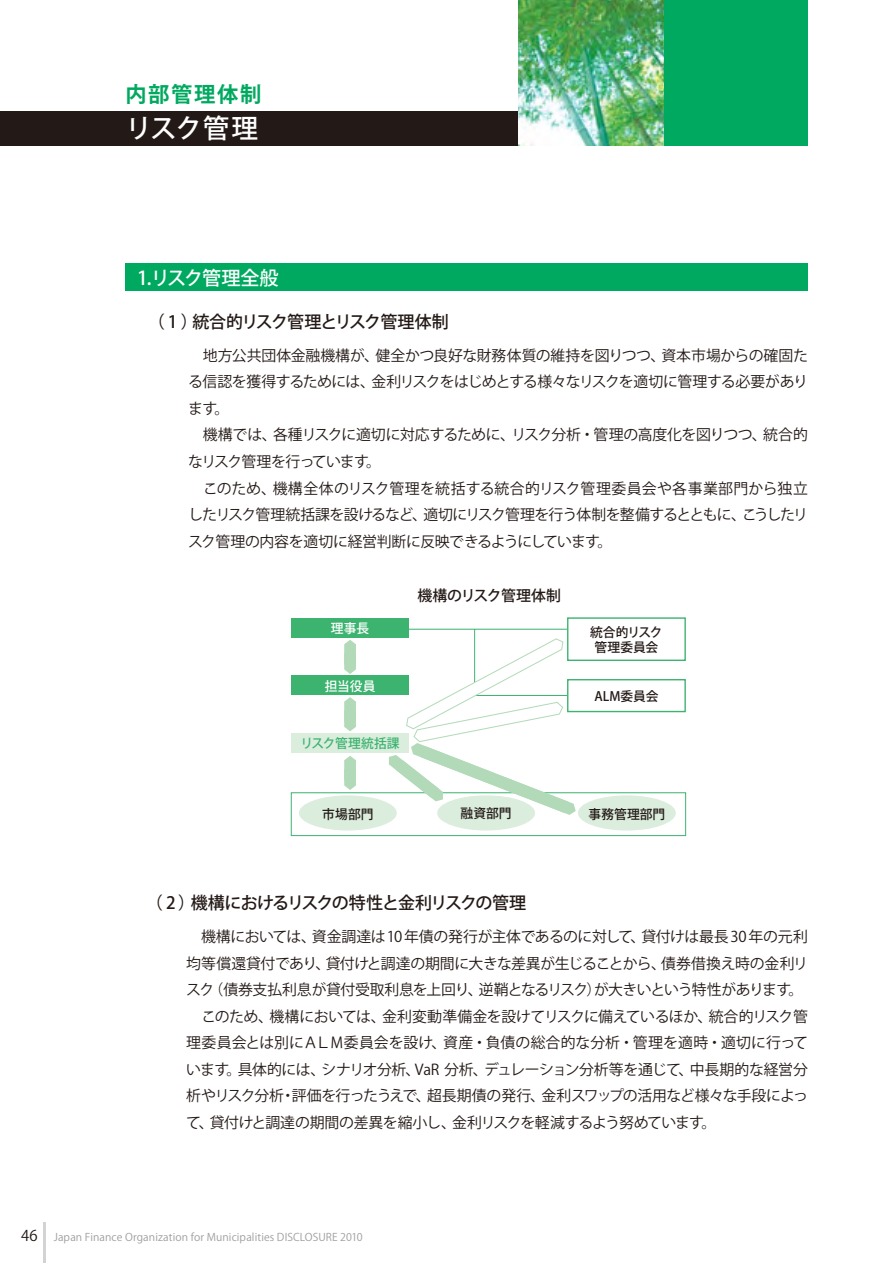
<style>
.page{position:relative;width:893px;height:1263px;background:#fff}
.page>*{position:absolute;margin:0;border:0;box-sizing:border-box;transform-origin:0 0}
.t1{font:26.55px "Koz Go Pro Medium 90 pv RKSJ H";letter-spacing:-.005em;color:#fff}
.t2{font:21.3px "Koz Go Pro Bold 90 pv RKSJ H";letter-spacing:.08em;color:#00a960}
.t3{font:19.2px "Koz Go Pro Medium 90 pv RKSJ H";letter-spacing:-.025em;color:#fff}
.t4{font:16.95px "Koz Go Pro Medium 90 pv RKSJ H";letter-spacing:-.055em;color:#231916}
.t5{font:14.85px/26.5px "Koz Go Pro Regular 90 pv RKSJ H";letter-spacing:-.03em;color:#231916}
.t6{font:14.85px "Koz Go Pro Medium 90 pv RKSJ H";letter-spacing:-.005em;color:#231916}
.t7{font:12.9px/15.5px "Koz Go Pro Medium 90 pv RKSJ H";color:#231916;text-align:center}
.t8{font:12.9px "Koz Go Pro Medium 90 pv RKSJ H";color:#3db370}
.t9{font:12.9px "Koz Go Pro Medium 90 pv RKSJ H";letter-spacing:.005em;color:#fff}
.t10{font:10.65px "Koz Go Pro Regular 90 pv RKSJ H";letter-spacing:.01em;color:#9f9fa0}
.s1{font-size:14.85px;color:#231916}
</style>
<div class="page">
<hr style="left:43px;top:1222px;width:2px;height:41px;background:#d3d3d4">
<svg style="left:291px;top:629px;width:395px;height:207px"></svg>
<div style="left:291px;top:618px;width:118px;height:20px;background:#3db370"></div>
<div style="left:291px;top:675px;width:118px;height:20px;background:#3db370"></div>
<div style="left:291px;top:733px;width:118px;height:20px;background:#dbeddd"></div>
<div style="left:299px;top:795px;width:98px;height:35px;background:#dbeddd;border-radius:50%"></div>
<div style="left:437px;top:795px;width:98px;height:35px;background:#dbeddd;border-radius:50%"></div>
<div style="left:578px;top:795px;width:98px;height:35px;background:#dbeddd;border-radius:50%"></div>
<div style="left:568px;top:680px;width:117px;height:31px;background:#fff"></div>
<div style="left:567px;top:679px;width:119px;height:33px;border:1px solid #3db370"></div>
<div style="left:568px;top:618px;width:117px;height:42px;background:#fff"></div>
<div style="left:567px;top:617px;width:119px;height:44px;border:1px solid #3db370"></div>
<svg style="left:344px;top:640px;width:12px;height:34px"></svg>
<svg style="left:344px;top:697px;width:12px;height:34px"></svg>
<svg style="left:344px;top:756px;width:12px;height:34px"></svg>
<svg style="left:389px;top:638px;width:187px;height:177px"></svg>
<div style="left:126px;top:263px;width:682px;height:28px;background:#00a960"></div>
<div style="left:0;top:111px;width:795px;height:34px;background:#231916"></div>
<div style="left:663px;top:0;width:145px;height:145px;background:#00a960"></div>
<img style="left:519px;top:0;width:144px;height:145px">
<p class="t2" style="left:126px;top:86px;width:137px">内部管理体制</p>
<p class="t1" style="left:126px;top:118px;width:134px">リスク管理</p>
<p class="t3" style="left:137px;top:270px;width:143px">1.リスク管理全般</p>
<p class="t4" style="left:148px;top:315px;width:303px">（ 1 ）統合的リスク管理とリスク管理体制</p>
<p class="t5" style="left:188px;top:344px;width:621px">　地方公共団体金融機構が、健全かつ良好な財務体質の維持を図りつつ、資本市場からの確固たる信認を獲得するためには、金利リスクをはじめとする様々なリスクを適切に管理する必要があります。<br>　機構では、各種リスクに適切に対応するために、リスク分析・管理の高度化を図りつつ、統合的なリスク管理を行っています。<br>　このため、機構全体のリスク管理を統括する統合的リスク管理委員会や各事業部門から独立したリスク管理統括課を設けるなど、適切にリスク管理を行う体制を整備するとともに、こうしたリスク管理の内容を適切に経営判断に反映できるようにしています。</p>
<p class="t9" style="left:331px;top:623px;width:40px">理事長</p>
<p class="t9" style="left:325px;top:681px;width:52px">担当役員</p>
<p class="t8" style="left:301px;top:739px;width:101px">リスク管理統括課</p>
<p class="t6" style="left:417px;top:589px;width:145px">機構のリスク管理体制</p>
<p class="t7" style="left:590px;top:626px;width:74px">統合的リスク管理委員会</p>
<p class="t7" style="left:594px;top:690px;width:66px">ALM委員会</p>
<p class="t7" style="left:322px;top:808px;width:53px">市場部門</p>
<p class="t7" style="left:461px;top:807px;width:52px">融資部門</p>
<p class="t7" style="left:588px;top:808px;width:78px">事務管理部門</p>
<p class="t4" style="left:146px;top:896px;width:382px">（ 2 ）機構におけるリスクの特性と金利リスクの管理</p>
<p class="t5" style="left:186px;top:925px;width:623px">　機構においては、資金調達は10 年債の発行が主体であるのに対して、貸付けは最長30 年の元利均等償還貸付であり、貸付けと調達の期間に大きな差異が生じることから、債券借換え時の金利リスク（債券支払利息が貸付受取利息を上回り、逆鞘となるリスク）が大きいという特性があります。　このため、機構においては、金利変動準備金を設けてリスクに備えているほか、統合的リスク管理委員会とは別にＡＬＭ委員会を設け、資産・負債の総合的な分析・管理を適時・適切に行っています。具体的には、シナリオ分析、VaR 分析、デュレーション分析等を通じて、中長期的な経営分析やリスク分析・評価を行ったうえで、超長期債の発行、金利スワップの活用など様々な手段によって、貸付けと調達の期間の差異を縮小し、金利リスクを軽減するよう努めています。</p>
<p class="t10" style="left:21px;top:1233px;width:343px"><span class="s1">46</span> Japan Finance Organization for Municipalities DISCLOSURE 2010</p>
</div>
